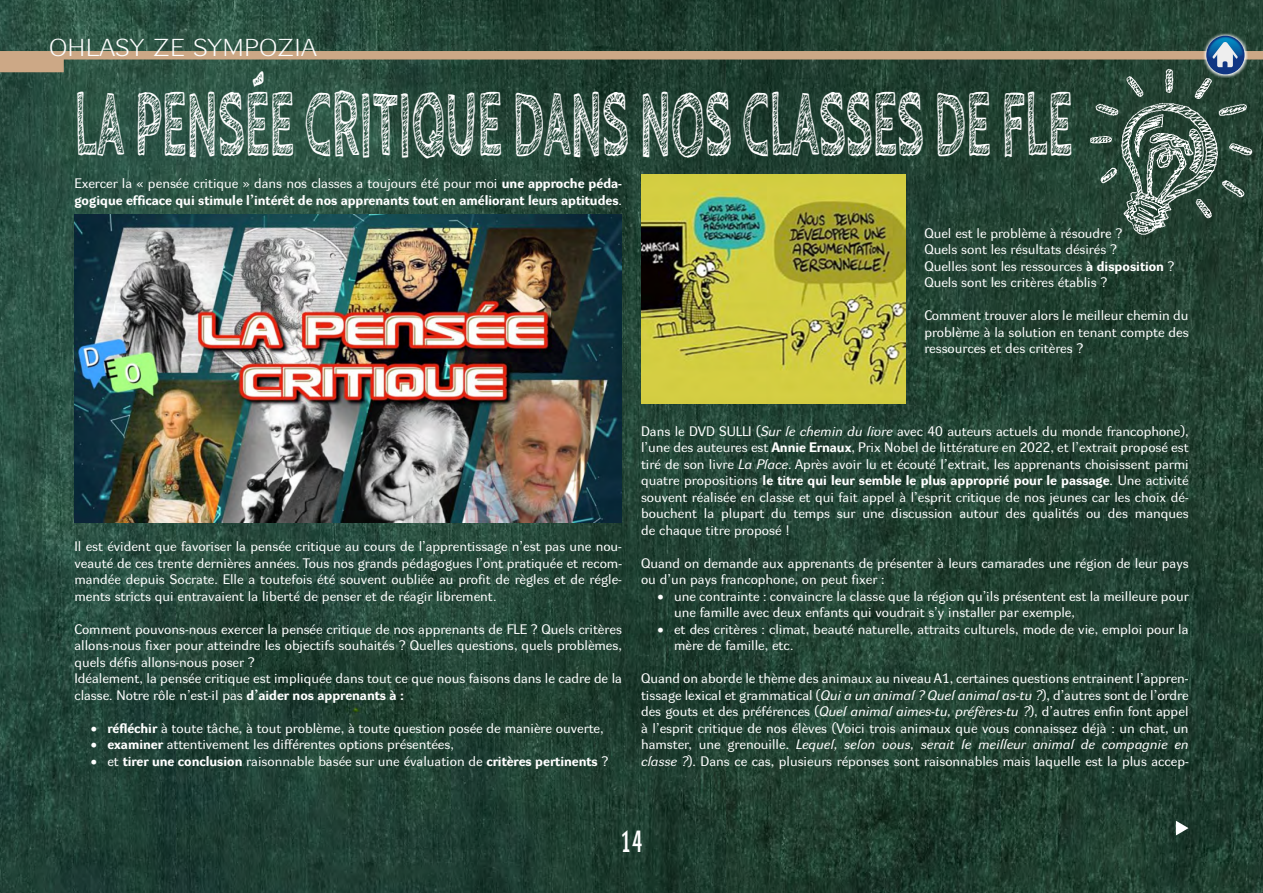
<style>
.page{position:relative;width:1263px;height:893px;background:#fff}
.page>*{position:absolute;margin:0;border:0;box-sizing:border-box;transform-origin:0 0}
.t1{font:700 97.5px "Cabin Sketch";color:#fff;scale:.49 1}
.t2{font:30px "Dyna Grotesk DXC";color:#fff}
.t3{font:24px "Dyna Grotesk LXE";letter-spacing:.015em;color:#fff}
.t4{font:13.5px/16.5px "Dyna Grotesk RE";color:#fff}
.t5{font:700 13.5px/16.5px "Dyna Grotesk RE";color:#fff}
.s1{font-weight:400}
.s2{font-weight:700}
.s3{font-style:italic}
</style>
<div class="page">
<img style="left:0;top:0;width:1263px;height:893px">
<svg style="left:1202px;top:32px;width:46px;height:5px"></svg>
<div style="left:1206px;top:36px;width:38px;height:38px;background:#103683;border-radius:50%"></div>
<svg style="left:0;top:37px;width:1263px;height:35px;background:#52614e"></svg>
<img style="left:74px;top:215px;width:548px;height:308px">
<img style="left:641px;top:174px;width:264px;height:229px">
<svg style="left:1176px;top:821px;width:12px;height:14px"></svg>
<img style="left:1079px;top:59px;width:184px;height:185px">
<h3 class="t3" style="left:49px;top:34px;width:269px">OHLASY ZE SYMPOZIA</h3>
<h1 class="t1" style="left:74px;top:70px;width:2038px">LA PENSÉE CRITIQUE DANS NOS CLASSES DE FLE</h1>
<p class="t5" style="left:74px;top:177px;width:549px"><span class="s1">Exercer la « pensée critique » dans nos classes a toujours été pour moi</span> une approche péda&shy;gogique efficace qui stimule l’intérêt de nos apprenants tout en améliorant leurs aptitudes<span class="s1">.</span></p>
<p class="t4" style="left:924px;top:226px;width:251px">Quel est le problème à résoudre ?<br>Quels sont les résultats désirés ?<br>Quelles sont les ressources <span class="s2">à disposition</span> ?<br>Quels sont les critères établis ?</p>
<p class="t4" style="left:924px;top:309px;width:266px;text-align:justify">Comment trouver alors le meilleur chemin du problème à la solution en tenant compte des ressources et des critères ?</p>
<p class="t4" style="left:74px;top:540px;width:549px;text-align:justify">Il est évident que favoriser la pensée critique au cours de l’apprentissage n’est pas une nou&shy;veauté de ces trente dernières années. Tous nos grands pédagogues l’ont pratiquée et recom&shy;mandée depuis Socrate. Elle a toutefois été souvent oubliée au profit de règles et de régle&shy;ments stricts qui entravaient la liberté de penser et de réagir librement.</p>
<p class="t4" style="left:74px;top:622px;width:549px">Comment pouvons-nous exercer la pensée critique de nos apprenants de FLE ? Quels critères allons-nous fixer pour atteindre les objectifs souhaités ? Quelles questions, quels problèmes, quels défis allons-nous poser ?<br>Idéalement, la pensée critique est impliquée dans tout ce que nous faisons dans le cadre de la classe. Notre rôle n’est-il pas <span class="s2">d’aider nos apprenants à :</span></p>
<p class="t4" style="left:91px;top:721px;width:514px">• <span class="s2">réfléchir</span> à toute tâche, à tout problème, à toute question posée de manière ouverte,</p>
<p class="t4" style="left:91px;top:738px;width:364px">• <span class="s2">examiner</span> attentivement les différentes options présentées,</p>
<p class="t4" style="left:91px;top:754px;width:519px">• et <span class="s2">tirer une conclusion</span> raisonnable basée sur une évaluation de <span class="s2">critères pertinents</span> ?</p>
<p class="t4" style="left:641px;top:424px;width:549px;text-align:justify">Dans le DVD SULLI (<span class="s3">Sur le chemin du livre</span> avec 40 auteurs actuels du monde francophone), l’une des auteures est <span class="s2">Annie Ernaux</span>, Prix Nobel de littérature en 2022, et l’extrait proposé est tiré de son livre <span class="s3">La Place</span>. Après avoir lu et écouté l’extrait, les apprenants choisissent parmi quatre propositions <span class="s2">le titre qui leur semble le plus approprié pour le passage</span>. Une activité souvent réalisée en classe et qui fait appel à l’esprit critique de nos jeunes car les choix dé&shy;bouchent la plupart du temps sur une discussion autour des qualités ou des manques de chaque titre proposé !</p>
<p class="t4" style="left:641px;top:556px;width:549px">Quand on demande aux apprenants de présenter à leurs camarades une région de leur pays ou d’un pays francophone, on peut fixer :</p>
<p class="t4" style="left:674px;top:589px;width:516px;text-indent:-16px">• une contrainte : convaincre la classe que la région qu’ils présentent est la meilleure pour une famille avec deux enfants qui voudrait s’y installer par exemple,</p>
<p class="t4" style="left:674px;top:622px;width:516px;text-indent:-16px">• et des critères : climat, beauté naturelle, attraits culturels, mode de vie, emploi pour la mère de famille, etc.</p>
<p class="t4" style="left:641px;top:672px;width:549px;text-align:justify">Quand on aborde le thème des animaux au niveau A1, certaines questions entrainent l’appren&shy;tissage lexical et grammatical (<span class="s3">Qui a un animal ? Quel animal as-tu ?</span>), d’autres sont de l’ordre des gouts et des préférences (<span class="s3">Quel animal aimes-tu, préfères-tu ?</span>), d’autres enfin font appel à l’esprit critique de nos élèves (Voici trois animaux que vous connaissez déjà : un chat, un hamster, une grenouille. <span class="s3">Lequel, selon vous, serait le meilleur animal de compagnie en classe ?</span>). Dans ce cas, plusieurs réponses sont raisonnables mais laquelle est la plus accep-</p>
<h2 class="t2" style="left:621px;top:824px;width:23px">14</h2>
</div>
